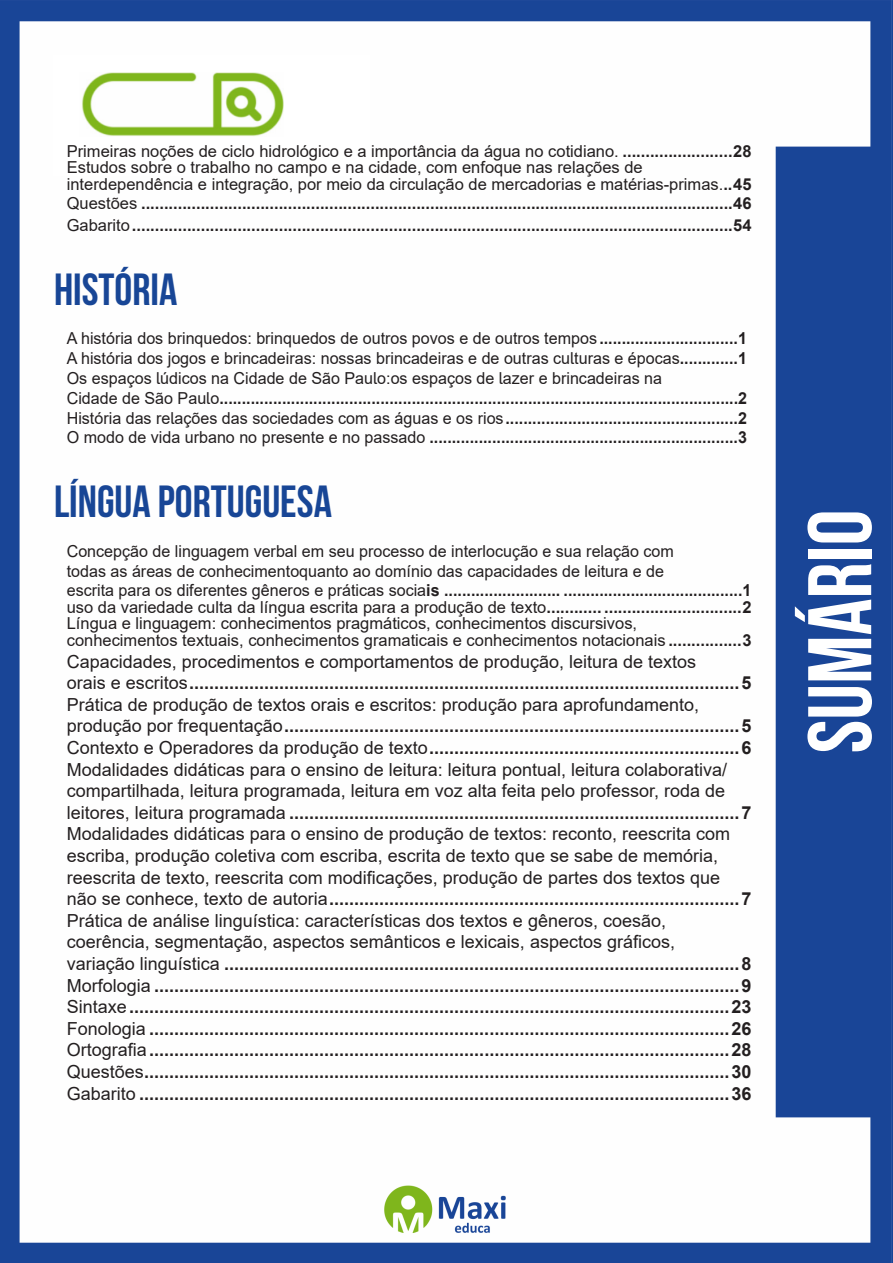
<style>
.page{position:relative;width:893px;height:1263px;background:#fff}
.page>*{position:absolute;margin:0;border:0;box-sizing:border-box;transform-origin:0 0}
.t1{font:700 90px "Bebas Neue";color:#fff}
.t2{font:700 45px "Bebas Neue";color:#184696}
.t3{font:700 18px "Arial";color:#231f20}
.t4{font:18px "Arial";color:#231f20}
.Titulo{font:16.5px "Arial";color:#231f20}
.Titulo-2{font:700 16.5px "Arial";color:#231f20}
.s1{font-weight:700}
.s2{font-weight:400}
</style>
<div class="page">
<img style="left:0;top:0;width:893px;height:1263px">
<div style="left:53px;top:55px;width:317px;height:121px;background:#fff"></div>
<img style="left:82px;top:72px;width:201px;height:64px">
<p class="Titulo" style="left:67px;top:139px;width:686px">Primeiras noções de ciclo hidrológico e a importância da água no cotidiano. <span class="s1">........................28</span></p>
<p class="Titulo" style="left:67px;top:156px;width:577px">Estudos sobre o trabalho no campo e na cidade, com enfoque nas relações de</p>
<p class="Titulo" style="left:67px;top:172px;width:686px">interdependência e integração, por meio da circulação de mercadorias e matérias-primas.<span class="s1">..45</span></p>
<p class="Titulo-2" style="left:67px;top:192px;width:686px"><span class="s2">Questões</span> .................................................................................................................................46</p>
<p class="Titulo-2" style="left:67px;top:214px;width:686px"><span class="s2">Gabarito</span>...................................................................................................................................54</p>
<p class="t2" style="left:54px;top:265px;width:125px">HISTÓRIA</p>
<p class="Titulo" style="left:67px;top:327px;width:682px">A história dos brinquedos: brinquedos de outros povos e de outros tempos <span class="s1">...............................1</span></p>
<p class="Titulo" style="left:67px;top:347px;width:682px">A história dos jogos e brincadeiras: nossas brincadeiras e de outras culturas e épocas<span class="s1">.............1</span></p>
<p class="Titulo" style="left:67px;top:367px;width:597px">Os espaços lúdicos na Cidade de São Paulo:os espaços de lazer e brincadeiras na</p>
<p class="Titulo-2" style="left:67px;top:386px;width:682px"><span class="s2">Cidade de São Paulo</span>....................................................................................................................2</p>
<p class="Titulo-2" style="left:67px;top:406px;width:682px"><span class="s2">História das relações das sociedades com as águas e os rios</span>....................................................2</p>
<p class="Titulo-2" style="left:67px;top:426px;width:682px"><span class="s2">O modo de vida urbano no presente e no passado</span> .....................................................................3</p>
<p class="t2" style="left:54px;top:477px;width:279px">LÍNGUA PORTUGUESA</p>
<p class="Titulo" style="left:67px;top:540px;width:609px">Concepção de linguagem verbal em seu processo de interlocução e sua relação com</p>
<p class="Titulo" style="left:67px;top:559px;width:599px">todas as áreas de conhecimentoquanto ao domínio das capacidades de leitura e de</p>
<p class="Titulo-2" style="left:67px;top:579px;width:686px"><span class="s2">escrita para os diferentes gêneros e práticas socia</span>is .......................... ........................................1</p>
<p class="Titulo" style="left:67px;top:596px;width:686px">uso da variedade culta da língua escrita para a produção de texto<span class="s1">............ ..............................2</span></p>
<p class="Titulo" style="left:67px;top:612px;width:572px">Língua e linguagem: conhecimentos pragmáticos, conhecimentos discursivos,</p>
<p class="Titulo" style="left:67px;top:629px;width:686px">conhecimentos textuais, conhecimentos gramaticais e conhecimentos notacionais <span class="s1">................3</span></p>
<p class="t4" style="left:67px;top:649px;width:631px">Capacidades, procedimentos e comportamentos de produção, leitura de textos</p>
<p class="t3" style="left:67px;top:670px;width:686px"><span class="s2">orais e escritos</span>..............................................................................................................5</p>
<p class="t4" style="left:67px;top:692px;width:634px">Prática de produção de textos orais e escritos: produção para aprofundamento,</p>
<p class="t3" style="left:67px;top:713px;width:686px"><span class="s2">produção por frequentação</span>...........................................................................................5</p>
<p class="t3" style="left:67px;top:735px;width:686px"><span class="s2">Contexto e Operadores da produção de texto</span>..............................................................6</p>
<p class="t4" style="left:67px;top:757px;width:662px">Modalidades didáticas para o ensino de leitura: leitura pontual, leitura colaborativa/</p>
<p class="t4" style="left:67px;top:778px;width:660px">compartilhada, leitura programada, leitura em voz alta feita pelo professor, roda de</p>
<p class="t3" style="left:67px;top:800px;width:686px"><span class="s2">leitores, leitura programada</span> ..........................................................................................7</p>
<p class="t4" style="left:67px;top:822px;width:665px">Modalidades didáticas para o ensino de produção de textos: reconto, reescrita com</p>
<p class="t4" style="left:67px;top:843px;width:653px">escriba, produção coletiva com escriba, escrita de texto que se sabe de memória,</p>
<p class="t4" style="left:67px;top:865px;width:655px">reescrita de texto, reescrita com modificações, produção de partes dos textos que</p>
<p class="t3" style="left:67px;top:886px;width:686px"><span class="s2">não se conhece, texto de autoria</span>..................................................................................7</p>
<p class="t4" style="left:67px;top:908px;width:601px">Prática de análise linguística: características dos textos e gêneros, coesão,</p>
<p class="t4" style="left:67px;top:930px;width:610px">coerência, segmentação, aspectos semânticos e lexicais, aspectos gráficos,</p>
<p class="t3" style="left:67px;top:951px;width:686px"><span class="s2">variação linguística</span> .......................................................................................................8</p>
<p class="t3" style="left:67px;top:972px;width:686px"><span class="s2">Morfologia</span> .....................................................................................................................9</p>
<p class="t3" style="left:67px;top:994px;width:686px"><span class="s2">Sintaxe</span>........................................................................................................................23</p>
<p class="t3" style="left:67px;top:1016px;width:686px"><span class="s2">Fonologia</span> ....................................................................................................................26</p>
<p class="t3" style="left:67px;top:1037px;width:686px"><span class="s2">Ortografia</span>....................................................................................................................28</p>
<p class="t3" style="left:67px;top:1059px;width:686px"><span class="s2">Questões</span>.....................................................................................................................30</p>
<p class="t3" style="left:67px;top:1080px;width:686px"><span class="s2">Gabarito</span> ......................................................................................................................36</p>
<h1 class="t1" style="left:791px;top:753px;width:245px;rotate:-90deg">SUMÁRIO</h1>
</div>
